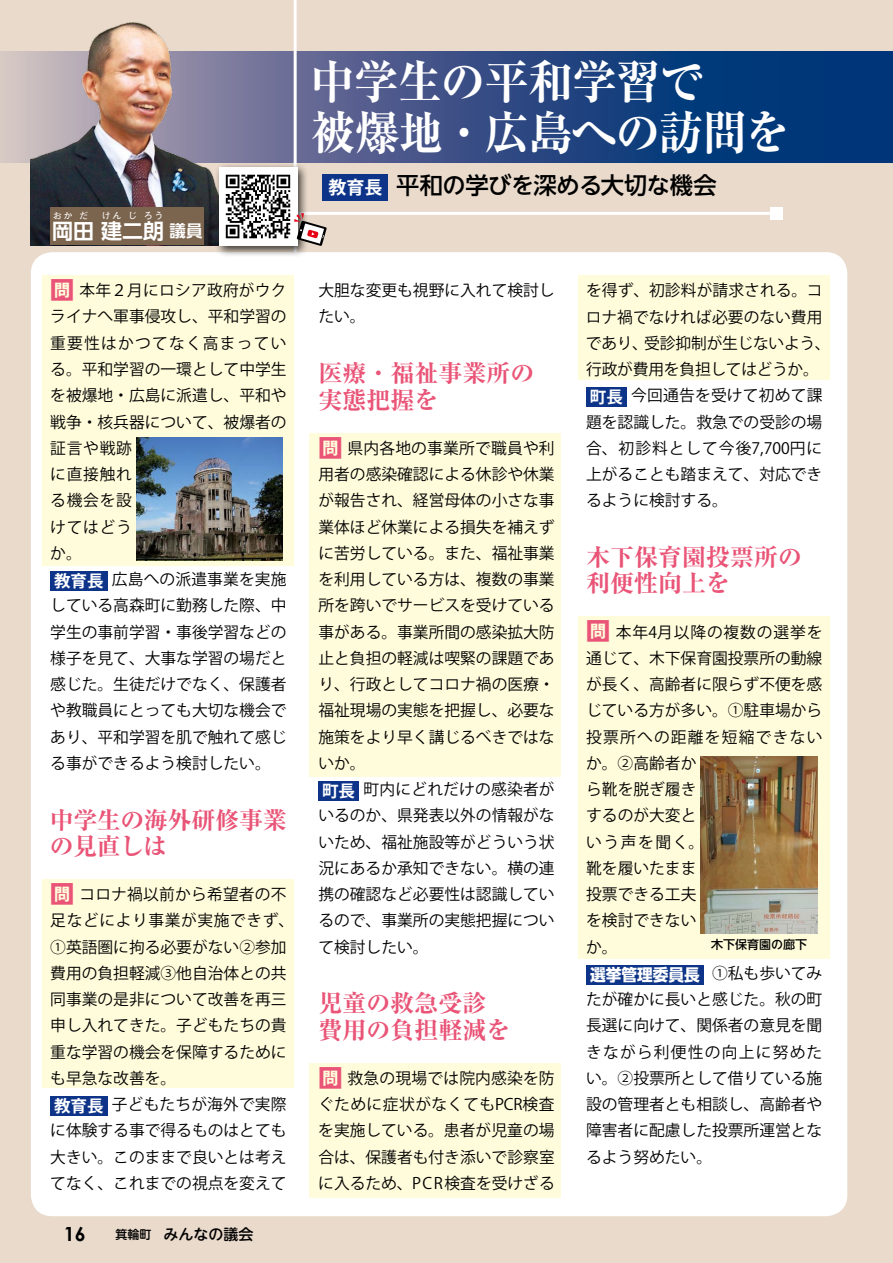
<style>
.page{position:relative;width:893px;height:1263px;background:#e9dacb}
.page>*{position:absolute;margin:0;border:0;box-sizing:border-box;transform-origin:0 0}
.t1{font:700 expanded 46.5px/51px "Ryumin Pro";letter-spacing:-.025em;color:#fff;scale:.96 1}
.t2{font:700 expanded 24px/26.2px "Ryumin Pro";color:#e95477}
.t3{font:700 expanded 24px/26.2px "Ryumin Pro";letter-spacing:-.02em;color:#e95477}
.t4{font:500 23.25px "UD Shin Go NT Pro";letter-spacing:-.015em;color:#000}
.t5{font:700 21px "UD Shin Go NT Pro De";color:#fff}
.t6{font:700 18px "Koz Go Pr 6 N";color:#fff}
.t7{font:700 16.5px "UD Shin Go NT Pro";color:#fff;scale:.95 1}
.t8{font:700 16.5px "UD Shin Go NT Pro De";color:#fff}
.t9{font:15.75px/26.2px "Koz Go Pr 6 N";color:#000}
.t10{font:500 15px "UD Shin M Go Pro";color:#000}
.t11{font:500 12px "UD Shin Go NT Pro";color:#000}
.t12{font:700 9px "UD Shin Go NT Pro De";color:#fff}
.s1{font-weight:700;font-size:24px;color:#e95477}
.s2{font-weight:700;font-size:16.5px;color:#fff}
.s3{font-family:"Century Gothic";font-weight:700;font-size:19.5px}
.s4{font-size:12px}
.s5{font-family:"Koz Go Pr 6 N";font-weight:400;font-size:15.75px;color:#000}
</style>
<div class="page">
<svg style="left:0;top:51px;width:893px;height:111px"></svg>
<hr style="left:294px;top:0;width:3px;height:321px;background:#fff">
<hr style="left:281px;top:212px;width:495px;height:3px;background:#fff">
<div style="left:770px;top:207px;width:12px;height:12px;background:#fff"></div>
<div style="left:31px;top:252px;width:816px;height:964px;background:#fff;border-radius:21px"></div>
<div style="left:323px;top:174px;width:65px;height:26px;background:#0d3488"></div>
<div style="left:309px;top:1063px;width:251px;height:135px;background:#fffcdb"></div>
<div style="left:309px;top:433px;width:251px;height:344px;background:#fffcdb"></div>
<img style="left:31px;top:23px;width:266px;height:223px">
<div style="left:50px;top:207px;width:154px;height:38px;background:#7c654f"></div>
<div style="left:214px;top:162px;width:95px;height:95px;background:#000;opacity:.75"></div>
<img style="left:219px;top:167px;width:78px;height:79px">
<svg style="left:294px;top:213px;width:33px;height:33px"></svg>
<div style="left:43px;top:275px;width:251px;height:291px;background:#fffcdb"></div>
<div style="left:43px;top:879px;width:251px;height:209px;background:#fffcdb"></div>
<div style="left:578px;top:275px;width:252px;height:105px;background:#fffcdb"></div>
<div style="left:578px;top:616px;width:252px;height:343px;background:#fffcdb"></div>
<div style="left:50px;top:571px;width:57px;height:20px;background:#0d3488"></div>
<div style="left:50px;top:1096px;width:57px;height:20px;background:#0d3488"></div>
<div style="left:318px;top:781px;width:41px;height:20px;background:#0d3488"></div>
<div style="left:586px;top:387px;width:41px;height:20px;background:#0d3488"></div>
<div style="left:586px;top:965px;width:118px;height:19px;background:#0d3488"></div>
<img style="left:136px;top:438px;width:147px;height:123px">
<img style="left:701px;top:756px;width:116px;height:177px">
<p class="t12" style="left:53px;top:209px;width:21px">おか</p>
<p class="t12" style="left:79px;top:209px;width:10px">だ</p>
<p class="t12" style="left:102px;top:209px;width:21px">けん</p>
<p class="t12" style="left:128px;top:209px;width:10px">じ</p>
<p class="t12" style="left:144px;top:209px;width:21px">ろう</p>
<h3 class="t5" style="left:52px;top:214px;width:113px">岡田建二朗</h3>
<p class="t8" style="left:170px;top:218px;width:35px">議員</p>
<p class="t9" style="left:50px;top:278px;width:238px"><span class="s1">問</span>本年２月にロシア政府がウクライナへ軍事侵攻し、平和学習の重要性はかつてなく高まっている。平和学習の一環として中学生を被爆地・広島に派遣し、平和や戦争・核兵器について、被爆者の証言や戦跡<br>に直接触れ<br>る機会を設<br>けてはどう<br>か。<br><span class="s2">教育長</span>広島への派遣事業を実施している高森町に勤務した際、中学生の事前学習・事後学習などの様子を見て、大事な学習の場だと感じた。生徒だけでなく、保護者や教職員にとっても大切な機会であり、平和学習を肌で触れて感じる事ができるよう検討したい。</p>
<h2 class="t3" style="left:50px;top:805px;width:238px">中学生の海外研修事業の見直しは</h2>
<p class="t9" style="left:50px;top:881px;width:246px"><span class="s1">問</span>コロナ禍以前から希望者の不足などにより事業が実施できず、<br>①英語圏に拘る必要がない②参加費用の負担軽減③他自治体との共同事業の是非について改善を再三申し入れてきた。子どもたちの貴重な学習の機会を保障するためにも早急な改善を。　<br><span class="s2">教育長</span>子どもたちが海外で実際に体験する事で得るものはとても大きい。このままで良いとは考えてなく、これまでの視点を変えて</p>
<p class="t10" style="left:64px;top:1222px;width:191px"><span class="s3">16</span>　　<span class="s4">箕輪町　</span>みんなの議会</p>
<h1 class="t1" style="left:310px;top:53px;width:502px">中学生の平和学習で<br>被爆地・広島への訪問を</h1>
<p class="t6" style="left:328px;top:177px;width:55px">教育長</p>
<h3 class="t4" style="left:396px;top:167px;width:322px">平和の学びを深める大切な機会</h3>
<p class="t9" style="left:318px;top:278px;width:238px">大胆な変更も視野に入れて検討したい。</p>
<h2 class="t2" style="left:318px;top:358px;width:217px">医療・福祉事業所の実態把握を</h2>
<p class="t9" style="left:318px;top:435px;width:238px"><span class="s1">問</span>県内各地の事業所で職員や利用者の感染確認による休診や休業が報告され、経営母体の小さな事業体ほど休業による損失を補えずに苦労している。また、福祉事業を利用している方は、複数の事業所を跨いでサービスを受けている事がある。事業所間の感染拡大防止と負担の軽減は喫緊の課題であり、行政としてコロナ禍の医療・福祉現場の実態を把握し、必要な施策をより早く講じるべきではないか。<br><span class="s2">町長</span>町内にどれだけの感染者がいるのか、県発表以外の情報がないため、福祉施設等がどういう状況にあるか承知できない。横の連携の確認など必要性は認識しているので、事業所の実態把握について検討したい。</p>
<h2 class="t2" style="left:318px;top:988px;width:193px">児童の救急受診費用の負担軽減を</h2>
<p class="t9" style="left:318px;top:1065px;width:238px;text-align:justify"><span class="s1">問</span>救急の現場では院内感染を防ぐために症状がなくてもPCR検査を実施している。患者が児童の場合は、保護者も付き添いで診察室に入るため、PCR検査を受けざる</p>
<p class="t9" style="left:586px;top:278px;width:246px">を得ず、初診料が請求される。コロナ禍でなければ必要のない費用であり、受診抑制が生じないよう、行政が費用を負担してはどうか。<span class="s2">町長</span>今回通告を受けて初めて課題を認識した。救急での受診の場合、初診料として今後7,700円に上がることも踏まえて、対応できるように検討する。</p>
<h2 class="t2" style="left:586px;top:542px;width:217px">木下保育園投票所の利便性向上を</h2>
<p class="t9" style="left:586px;top:619px;width:238px"><span class="s1">問</span>本年4月以降の複数の選挙を通じて、木下保育園投票所の動線が長く、高齢者に限らず不便を感じている方が多い。①駐車場から投票所への距離を短縮できないか。②高齢者か<br>ら靴を脱ぎ履き<br>するのが大変と<br>いう声を聞く。<br>靴を履いたまま<br>投票できる工夫<br>を検討できない<br>か。</p>
<p class="t7" style="left:590px;top:961px;width:246px">選挙管理委員長 <span class="s5">①私も歩いてみ</span></p>
<p class="t9" style="left:586px;top:986px;width:238px;text-align:justify">たが確かに長いと感じた。秋の町長選に向けて、関係者の意見を聞きながら利便性の向上に努めたい。②投票所として借りている施設の管理者とも相談し、高齢者や障害者に配慮した投票所運営となるよう努めたい。</p>
<p class="t11" style="left:711px;top:935px;width:98px">木下保育園の廊下</p>
</div>
